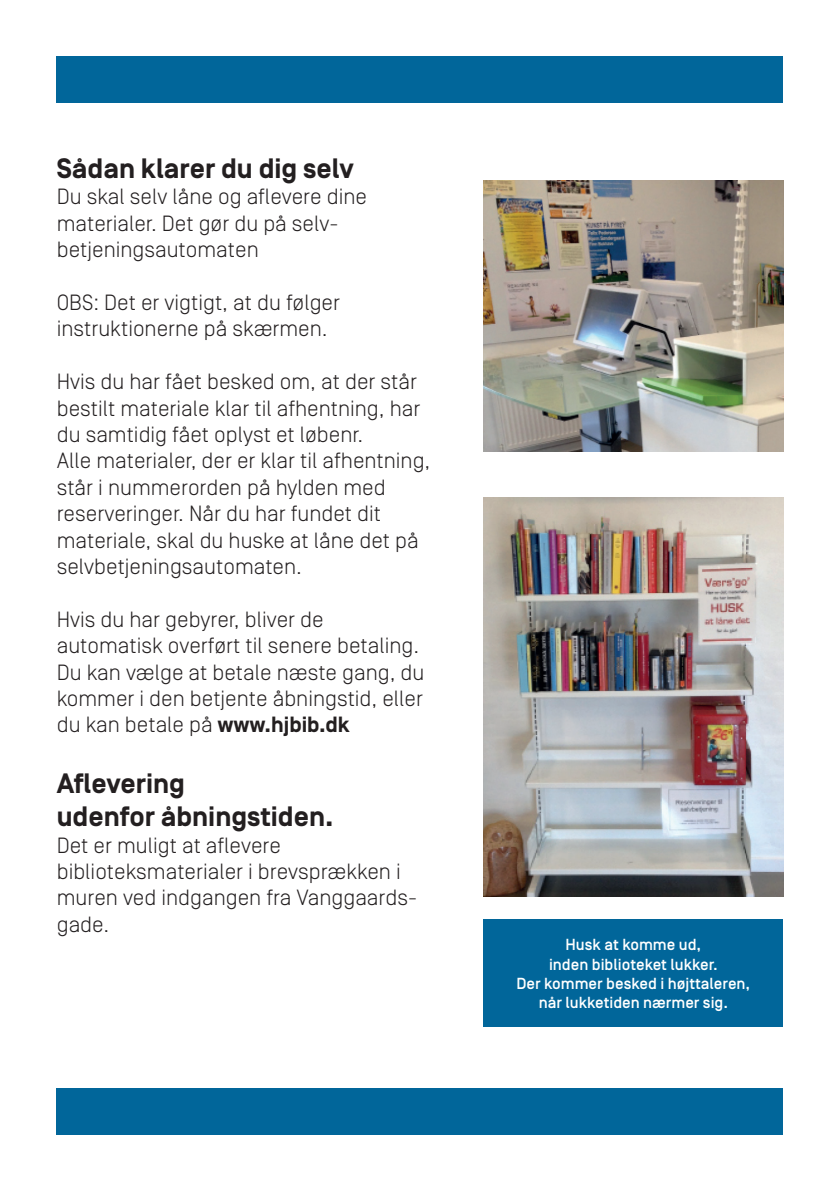
<style>
.page{position:relative;width:840px;height:1191px;background:#fff}
.page>*{position:absolute;margin:0;border:0;box-sizing:border-box;transform-origin:0 0}
.t1{font:700 28px/33.6px "Simplon BP";color:#231f20}
.t2{font:300 22px/26.4px "Simplon BP";color:#231f20}
.t3{font:500 16px/19.2px "Simplon BP";color:#fff;text-align:center}
.s1{font-weight:700}
</style>
<div class="page">
<img style="left:483px;top:497px;width:299px;height:399px">
<img style="left:483px;top:180px;width:299px;height:271px">
<div style="left:483px;top:919px;width:299px;height:107px;background:#01669a"></div>
<div style="left:57px;top:57px;width:725px;height:46px;background:#01669a"></div>
<div style="left:57px;top:1088px;width:725px;height:46px;background:#01669a"></div>
<p class="t1" style="left:57px;top:152px;width:298px">Sådan klarer du dig selv</p>
<p class="t2" style="left:57px;top:183px;width:311px">Du skal selv låne og aflevere dine materialer. Det gør du på selv&shy;betjeningsautomaten</p>
<p class="t2" style="left:57px;top:289px;width:285px">OBS: Det er vigtigt, at du følger instruktionerne på skærmen.</p>
<p class="t2" style="left:57px;top:368px;width:375px">Hvis du har fået besked om, at der står bestilt materiale klar til afhentning, har du samtidig fået oplyst et løbenr.<br>Alle materialer, der er klar til afhentning, står i nummerorden på hylden med reserveringer. Når du har fundet dit materiale, skal du huske at låne det på selvbetjeningsautomaten.</p>
<p class="t2" style="left:57px;top:606px;width:369px">Hvis du har gebyrer, bliver de automatisk overført til senere betaling.<br>Du kan vælge at betale næste gang, du kommer i den betjente åbningstid, eller du kan betale på <span class="s1">www.hjbib.dk</span></p>
<p class="t1" style="left:57px;top:767px;width:278px">Aflevering<br>udenfor åbningstiden.</p>
<p class="t2" style="left:57px;top:831px;width:361px">Det er muligt at aflevere biblioteksmaterialer i brevsprækken i muren ved indgangen fra Vanggaards&shy;gade.</p>
<p class="t3" style="left:516px;top:935px;width:235px">Husk at komme ud,<br>inden biblioteket lukker.<br>Der kommer besked i højttaleren, når lukketiden nærmer sig.</p>
</div>
